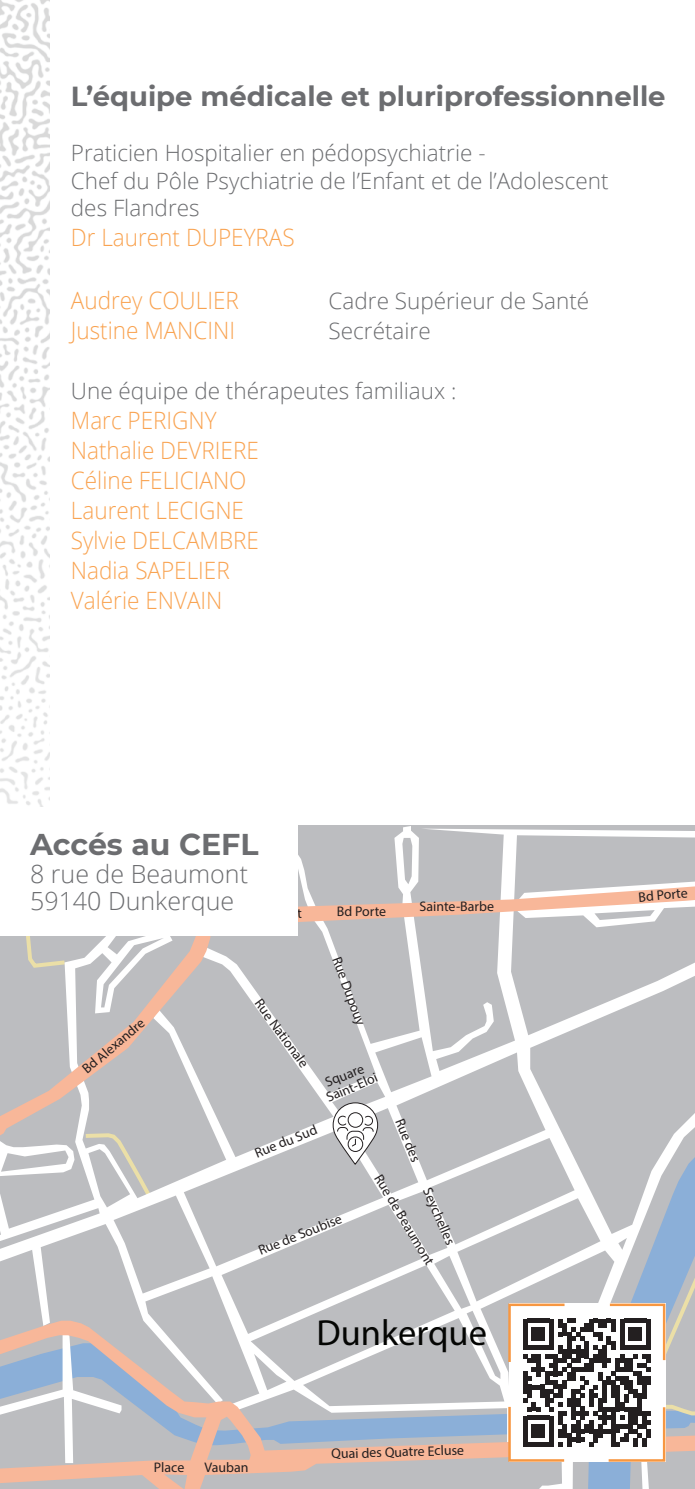
<style>
.page{position:relative;width:695px;height:1489px;background:#fff}
.page>*{position:absolute;margin:0;border:0;box-sizing:border-box;transform-origin:0 0}
.t1{font:36.5px "Myriad Pro";color:#040503}
.t2{font:700 30px "Montserrat";color:#6c6d70}
.t3{font:700 27.5px "Montserrat";color:#6c6d70}
.t4{font:300 25px/27.5px "Open Sans";color:#6c6d70}
.t5{font:300 23.75px/30px "Open Sans";color:#f9a351;scale:.94 1}
.t6{font:300 22.5px/27.5px "Open Sans";color:#6c6d70}
.t7{font:14px "Myriad Pro";color:#231f20}
</style>
<div class="page">
<svg style="left:0;top:1135px;width:694px;height:185px;fill:#bcbdc0"></svg>
<svg style="left:0;top:825px;width:694px;height:310px;background:#c8c6c6"></svg>
<svg style="left:0;top:1320px;width:507px;height:168px;background:#c5c0c3"></svg>
<svg style="left:332px;top:1101px;width:46px;height:64px"></svg>
<div style="left:0;top:806px;width:298px;height:129px;background:#fff"></div>
<img style="left:0;top:0;width:50px;height:806px">
<svg style="left:507px;top:1258px;width:187px;height:230px"></svg>
<p class="t3" style="left:71px;top:77px;width:596px">L’équipe médicale et pluriprofessionnelle</p>
<p class="t6" style="left:71px;top:139px;width:539px">Praticien Hospitalier en pédopsychiatrie -<br>Chef du Pôle Psychiatrie de l’Enfant et de l’Adolescent des Flandres</p>
<p class="t5" style="left:71px;top:222px;width:239px">Dr Laurent DUPEYRAS</p>
<p class="t5" style="left:71px;top:285px;width:180px">Audrey COULIER</p>
<p class="t6" style="left:328px;top:286px;width:262px">Cadre Supérieur de Santé</p>
<p class="t5" style="left:71px;top:315px;width:176px">Justine MANCINI</p>
<p class="t6" style="left:328px;top:316px;width:104px">Secrétaire</p>
<p class="t6" style="left:71px;top:376px;width:387px">Une équipe de thérapeutes familiaux :</p>
<p class="t5" style="left:71px;top:405px;width:201px">Marc PERIGNY<br>Nathalie DEVRIERE<br>Céline FELICIANO<br>Laurent LECIGNE<br>Sylvie DELCAMBRE<br>Nadia SAPELIER<br>Valérie ENVAIN</p>
<h2 class="t2" style="left:30px;top:822px;width:230px">Accés au CEFL</h2>
<p class="t4" style="left:30px;top:859px;width:219px">8 rue de Beaumont<br>59140 Dunkerque</p>
<p class="t7" style="left:78px;top:1063px;width:79px;rotate:-40deg">Bd Alexandre</p>
<p class="t7" style="left:265px;top:995px;width:82px;rotate:54deg">Rue Nationale</p>
<p class="t7" style="left:337px;top:902px;width:51px">Bd Porte</p>
<p class="t7" style="left:419px;top:898px;width:76px">Sainte-Barbe</p>
<p class="t7" style="left:345px;top:954px;width:73px;rotate:70deg">Rue Dupouy</p>
<p class="t7" style="left:322px;top:1074px;width:42px;rotate:-22deg">Square</p>
<p class="t7" style="left:323px;top:1089px;width:56px;rotate:-23deg">Saint-Eloi</p>
<p class="t7" style="left:252px;top:1145px;width:67px;rotate:-22deg">Rue du Sud</p>
<p class="t7" style="left:256px;top:1242px;width:90px;rotate:-22deg">Rue de Soubise</p>
<p class="t7" style="left:407px;top:1115px;width:47px;rotate:68deg">Rue des</p>
<p class="t7" style="left:385px;top:1170px;width:105px;rotate:59deg">Rue de Beaumont</p>
<p class="t7" style="left:435px;top:1184px;width:62px;rotate:67deg">Seychelles</p>
<h1 class="t1" style="left:316px;top:1309px;width:172px">Dunkerque</h1>
<p class="t7" style="left:154px;top:1458px;width:32px">Place</p>
<p class="t7" style="left:204px;top:1458px;width:45px">Vauban</p>
<p class="t7" style="left:331px;top:1445px;width:134px;rotate:-2deg">Quai des Quatre Ecluse</p>
<p class="t7" style="left:637px;top:888px;width:51px;rotate:-5deg">Bd Porte</p>
</div>
